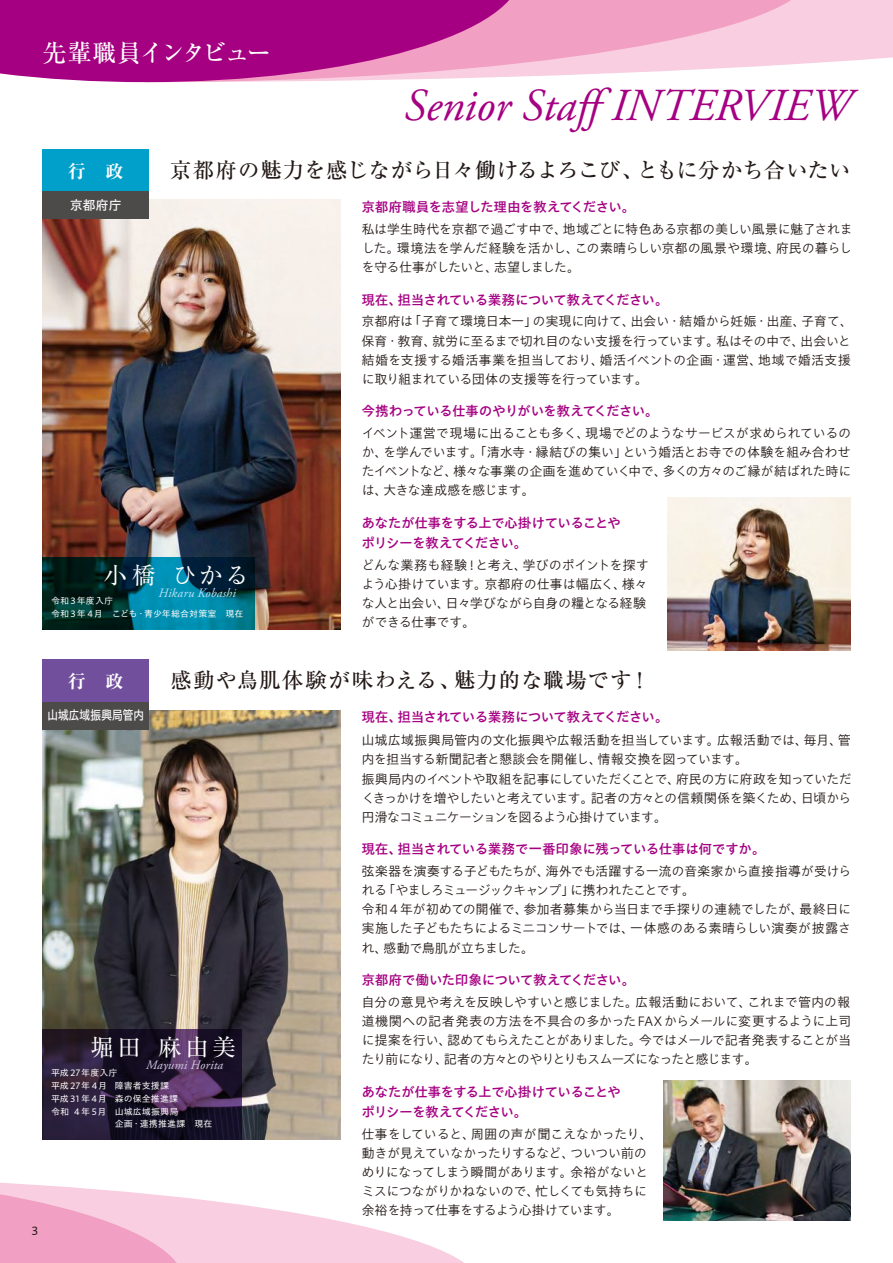
<style>
.page{position:relative;width:893px;height:1263px;background:#fff}
.page>*{position:absolute;margin:0;border:0;box-sizing:border-box;transform-origin:0 0}
.t1{font:italic 45.75px "Adobe Garamond Pro";letter-spacing:-.005em;color:#a50082}
.t2{font:500 24.45px "P Ryumin Pr 6 N";letter-spacing:-.08em;color:#fff}
.t3{font:23.4px "P Ryumin Pr 6 N";letter-spacing:.15em;color:#fff}
.t4{font:500 21.3px "P Ryumin Pr 6 N";color:#231916}
.t5{font:500 21.3px "P Ryumin Pr 6 N";letter-spacing:.055em;color:#231916}
.t6{font:700 expanded 18px "P Ryumin Pr 6 N";color:#fff}
.t7{font:700 13.8px/20.2px "P Aoto Gothic Std N De";letter-spacing:-.055em;color:#a50082}
.t8{font:300 13.35px/19.2px "P Aoto Gothic Std N";letter-spacing:-.055em;color:#231916}
.t9{font:500 13.35px "P Aoto Gothic Std N";letter-spacing:-.04em;color:#fff;scale:.85 1}
.t10{font:500 13.35px "P Aoto Gothic Std N";letter-spacing:-.04em;color:#fff}
.t11{font:italic 12.75px "Adobe Garamond Pro";letter-spacing:.01em;color:#bbe3f9}
.t12{font:italic 12.75px "Adobe Garamond Pro";letter-spacing:.01em;color:#d3c9e3}
.t13{font:11.7px "P Aoto Gothic Std N";color:#231916}
.t14{font:9px/12.8px "P Aoto Gothic Std N";letter-spacing:.005em;color:#fff}
</style>
<div class="page">
<div style="left:813px;top:0;width:80px;height:63px;background:#f8cee0"></div>
<svg style="left:521px;top:0;width:292px;height:77px;background:#f5bbd4"></svg>
<svg style="left:0;top:0;width:521px;height:82px;background:#b52692"></svg>
<svg style="left:0;top:1182px;width:464px;height:81px"></svg>
<img style="left:43px;top:200px;width:297px;height:429px">
<img style="left:43px;top:710px;width:297px;height:430px">
<img style="left:668px;top:497px;width:182px;height:154px">
<img style="left:663px;top:1080px;width:187px;height:140px">
<svg style="left:43px;top:557px;width:212px;height:72px;background:#004a58"></svg>
<svg style="left:43px;top:1029px;width:199px;height:111px;background:#261a34"></svg>
<div style="left:43px;top:149px;width:106px;height:42px;background:#00a0ca"></div>
<div style="left:43px;top:191px;width:106px;height:28px;background:#4d4a4a"></div>
<div style="left:43px;top:659px;width:106px;height:43px;background:#724f9d"></div>
<div style="left:43px;top:702px;width:106px;height:27px;background:#4d4a4a"></div>
<h2 class="t2" style="left:43px;top:34px;width:256px">先輩職員インタビュー　</h2>
<h1 class="t1" style="left:404px;top:79px;width:448px">Senior StaffINTERVIEW</h1>
<h3 class="t4" style="left:170px;top:153px;width:682px">京都府の魅力を感じながら日々働けるよろこび、ともに分かち合いたい</h3>
<h3 class="t6" style="left:68px;top:157px;width:57px">行　政</h3>
<p class="t10" style="left:70px;top:198px;width:53px">京都府庁</p>
<p class="t7" style="left:361px;top:197px;width:276px">京都府職員を志望した理由を教えてください。</p>
<p class="t8" style="left:361px;top:220px;width:493px;text-align:justify">私は学生時代を京都で過ごす中で、地域ごとに特色ある京都の美しい風景に魅了されました。環境法を学んだ経験を活かし、この素晴らしい京都の風景や環境、府民の暮らしを守る仕事がしたいと、志望しました。</p>
<p class="t7" style="left:361px;top:290px;width:309px">現在、担当されている業務について教えてください。</p>
<p class="t8" style="left:361px;top:313px;width:493px">京都府は「子育て環境日本一」の実現に向けて、出会い・結婚から妊娠・出産、子育て、保育・教育、就労に至るまで切れ目のない支援を行っています。私はその中で、出会いと結婚を支援する婚活事業を担当しており、婚活イベントの企画・運営、地域で婚活支援に取り組まれている団体の支援等を行っています。</p>
<p class="t7" style="left:361px;top:401px;width:299px">今携わっている仕事のやりがいを教えてください。</p>
<p class="t8" style="left:361px;top:424px;width:492px;text-align:justify">イベント運営で現場に出ることも多く、現場でどのようなサービスが求められているのか、を学んでいます。「清水寺・縁結びの集い」という婚活とお寺での体験を組み合わせたイベントなど、様々な事業の企画を進めていく中で、多くの方々のご縁が結ばれた時には、大きな達成感を感じます。</p>
<p class="t7" style="left:361px;top:513px;width:261px">あなたが仕事をする上で心掛けていることやポリシーを教えてください。</p>
<p class="t8" style="left:361px;top:556px;width:289px">どんな業務も経験！と考え、学びのポイントを探すよう心掛けています。京都府の仕事は幅広く、様々な人と出会い、日々学びながら自身の糧となる経験ができる仕事です。</p>
<h3 class="t3" style="left:104px;top:557px;width:147px">小橋 ひかる</h3>
<p class="t11" style="left:158px;top:586px;width:79px">Hikaru Kobashi</p>
<p class="t14" style="left:51px;top:595px;width:194px">令和 3 年度入庁<br>令和 3 年 4月　こども・青少年総合対策室　現在</p>
<p class="t13" style="left:31px;top:1222px;width:8px">3</p>
<h3 class="t5" style="left:170px;top:663px;width:482px">感動や鳥肌体験が味わえる、魅力的な職場です！</h3>
<h3 class="t6" style="left:68px;top:667px;width:57px">行　政</h3>
<p class="t9" style="left:47px;top:708px;width:116px">山城広域振興局管内</p>
<p class="t7" style="left:361px;top:707px;width:309px">現在、担当されている業務について教えてください。</p>
<p class="t8" style="left:361px;top:732px;width:492px">山城広域振興局管内の文化振興や広報活動を担当しています。広報活動では、毎月、管内を担当する新聞記者と懇談会を開催し、情報交換を図っています。<br>振興局内のイベントや取組を記事にしていただくことで、府民の方に府政を知っていただくきっかけを増やしたいと考えています。記者の方々との信頼関係を築くため、日頃から円滑なコミュニケーションを図るよう心掛けています。</p>
<p class="t7" style="left:361px;top:839px;width:406px">現在、担当されている業務で一番印象に残っている仕事は何ですか。</p>
<p class="t8" style="left:361px;top:862px;width:491px">弦楽器を演奏する子どもたちが、海外でも活躍する一流の音楽家から直接指導が受けられる「やましろミュージックキャンプ」に携われたことです。<br>令和 4 年が初めての開催で、参加者募集から当日まで手探りの連続でしたが、最終日に実施した子どもたちによるミニコンサートでは、一体感のある素晴らしい演奏が披露され、感動で鳥肌が立ちました。</p>
<p class="t7" style="left:361px;top:970px;width:276px">京都府で働いた印象について教えてください。</p>
<p class="t8" style="left:361px;top:993px;width:491px;text-align:justify">自分の意見や考えを反映しやすいと感じました。広報活動において、これまで管内の報道機関への記者発表の方法を不具合の多かったFAXからメールに変更するように上司に提案を行い、認めてもらえたことがありました。今ではメールで記者発表することが当たり前になり、記者の方々とのやりとりもスムーズになったと感じます。</p>
<p class="t7" style="left:361px;top:1082px;width:261px">あなたが仕事をする上で心掛けていることやポリシーを教えてください。</p>
<p class="t8" style="left:361px;top:1125px;width:293px">仕事をしていると、周囲の声が聞こえなかったり、動きが見えていなかったりするなど、ついつい前のめりになってしまう瞬間があります。余裕がないとミスにつながりかねないので、忙しくても気持ちに余裕を持って仕事をするよう心掛けています。</p>
<h3 class="t3" style="left:91px;top:1029px;width:147px">堀田 麻由美</h3>
<p class="t12" style="left:146px;top:1058px;width:79px">Mayumi Horita</p>
<p class="t14" style="left:51px;top:1067px;width:68px">平成 27年度入庁</p>
<p class="t14" style="left:51px;top:1080px;width:129px">平成 27年 4月 障害者支援課　</p>
<p class="t14" style="left:51px;top:1093px;width:129px">平成31年 4月 森の保全推進課</p>
<p class="t14" style="left:51px;top:1106px;width:129px">令和 4 年 5月 山城広域振興局</p>
<p class="t14" style="left:115px;top:1118px;width:99px">企画・連携推進課　現在</p>
</div>
